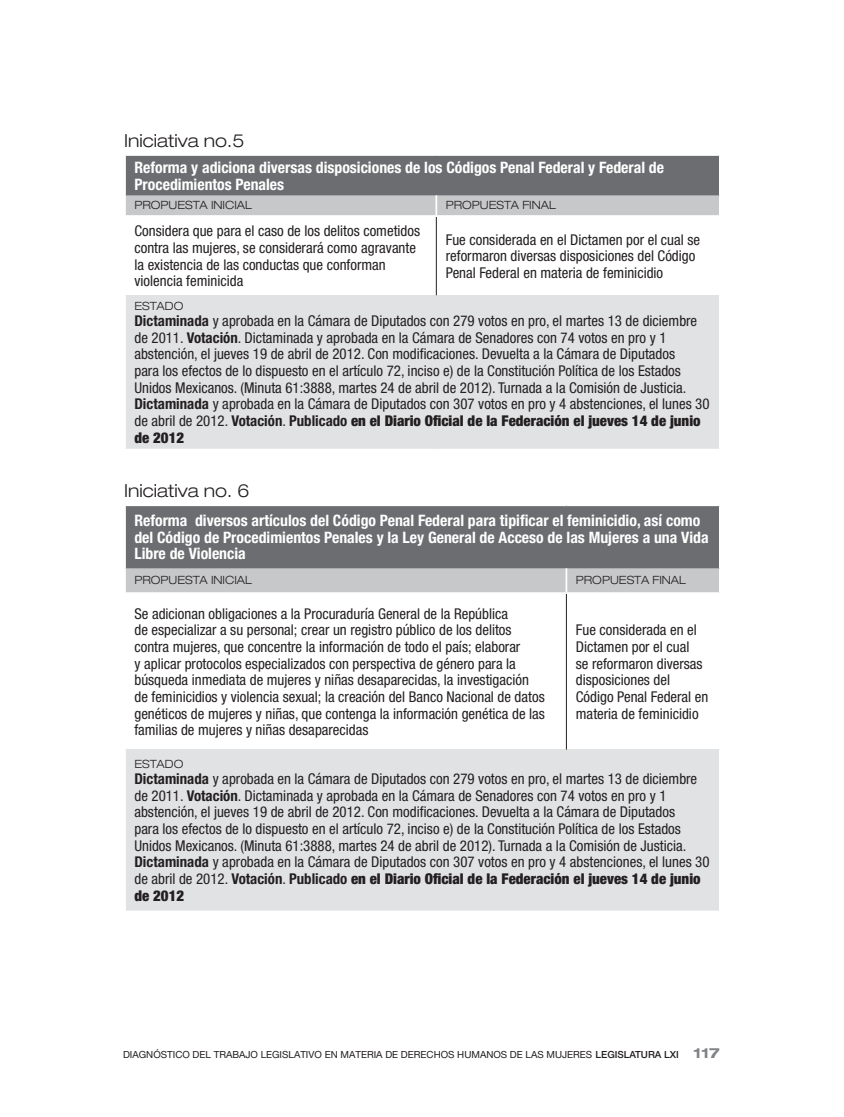
<style>
.page{position:relative;width:844px;height:1117px;background:#fff}
.page>*{position:absolute;margin:0;border:0;box-sizing:border-box;transform-origin:0 0}
.Tabla_Cabeza{font:300 expanded 18.03px "Helvetica Neue LT Pro";color:#231f20}
.Tabla_titulo{font:700 condensed 15.75px/16.6px "Helvetica Neue LT Std";color:#fff}
.Tabla_texto{font:condensed 14.88px/16.6px "Helvetica Neue LT Std";color:#231f20}
.Tabla_titulo_2{font:300 expanded 11.38px "Helvetica Neue LT Std";color:#231f20}
.t1{font:9.8px "Helvetica Neue LT Pro";color:#231f20}
.s1{font-weight:700}
.s2{font-weight:900}
.s3{font-weight:500}
.s4{font-weight:700;font-stretch:expanded;font-size:14px;color:#808285}
</style>
<div class="page">
<div style="left:125px;top:155px;width:594px;height:40px;background:#6c6d70"></div>
<div style="left:126px;top:195px;width:592px;height:20px;background:#c7c8ca"></div>
<div style="left:125px;top:295px;width:594px;height:154px;background:#e1e2e4"></div>
<hr style="left:436px;top:217px;width:1px;height:78px;background:#231f20">
<hr style="left:124px;top:156px;width:2px;height:39px;background:#fff">
<hr style="left:124px;top:154px;width:312px;height:2px;background:#fff">
<hr style="left:436px;top:154px;width:284px;height:2px;background:#fff">
<hr style="left:718px;top:156px;width:2px;height:39px;background:#fff">
<hr style="left:435px;top:195px;width:2px;height:20px;background:#fff">
<hr style="left:124px;top:295px;width:2px;height:153px;background:#fff">
<hr style="left:718px;top:295px;width:2px;height:153px;background:#fff">
<hr style="left:124px;top:448px;width:312px;height:2px;background:#fff">
<hr style="left:436px;top:448px;width:284px;height:2px;background:#fff">
<div style="left:125px;top:505px;width:594px;height:63px;background:#6c6d70"></div>
<div style="left:126px;top:568px;width:592px;height:24px;background:#c7c8ca"></div>
<div style="left:125px;top:749px;width:594px;height:162px;background:#e1e2e4"></div>
<hr style="left:566px;top:594px;width:1px;height:155px;background:#231f20">
<hr style="left:565px;top:568px;width:2px;height:24px;background:#fff">
<hr style="left:124px;top:506px;width:2px;height:62px;background:#fff">
<hr style="left:124px;top:504px;width:442px;height:2px;background:#fff">
<hr style="left:566px;top:504px;width:154px;height:2px;background:#fff">
<hr style="left:718px;top:506px;width:2px;height:62px;background:#fff">
<hr style="left:124px;top:749px;width:2px;height:161px;background:#fff">
<hr style="left:718px;top:749px;width:2px;height:161px;background:#fff">
<hr style="left:124px;top:910px;width:442px;height:2px;background:#fff">
<hr style="left:566px;top:910px;width:154px;height:2px;background:#fff">
<p class="Tabla_Cabeza" style="left:124px;top:130px;width:122px">Iniciativa no.5</p>
<p class="Tabla_titulo" style="left:134px;top:159px;width:531px">Reforma y adiciona diversas disposiciones de los Códigos Penal Federal y Federal de<br>Procedimientos Penales</p>
<p class="Tabla_titulo_2" style="left:134px;top:198px;width:119px">PROPUESTA INICIAL</p>
<p class="Tabla_titulo_2" style="left:445px;top:198px;width:111px">PROPUESTA FINAL</p>
<p class="Tabla_texto" style="left:134px;top:223px;width:287px">Considera que para el caso de los delitos cometidos contra las mujeres, se considerará como agravante la existencia de las conductas que conforman violencia feminicida</p>
<p class="Tabla_texto" style="left:445px;top:231px;width:256px">Fue considerada en el Dictamen por el cual se reformaron diversas disposiciones del Código<br>Penal Federal en materia de feminicidio</p>
<p class="Tabla_titulo_2" style="left:134px;top:298px;width:50px">ESTADO</p>
<p class="Tabla_texto" style="left:134px;top:312px;width:576px"><span class="s1">Dictaminada</span> y aprobada en la Cámara de Diputados con 279 votos en pro, el martes 13 de diciembre de 2011. <span class="s1">Votación</span>. Dictaminada y aprobada en la Cámara de Senadores con 74 votos en pro y 1 abstención, el jueves 19 de abril de 2012. Con modificaciones. Devuelta a la Cámara de Diputados<br>para los efectos de lo dispuesto en el artículo 72, inciso e) de la Constitución Política de los Estados Unidos Mexicanos. (Minuta 61:3888, martes 24 de abril de 2012). Turnada a la Comisión de Justicia.<br><span class="s1">Dictaminada</span> y aprobada en la Cámara de Diputados con 307 votos en pro y 4 abstenciones, el lunes 30 de abril de 2012. <span class="s1">Votación</span>. <span class="s1">Publicado</span> <span class="s2">en el Diario Oficial de la Federación el jueves 14 de junio de 2012</span></p>
<p class="Tabla_Cabeza" style="left:124px;top:480px;width:127px">Iniciativa no. 6</p>
<p class="Tabla_titulo" style="left:134px;top:512px;width:575px">Reforma diversos artículos del Código Penal Federal para tipificar el feminicidio, así como del Código de Procedimientos Penales y la Ley General de Acceso de las Mujeres a una Vida<br>Libre de Violencia</p>
<p class="Tabla_titulo_2" style="left:134px;top:573px;width:119px">PROPUESTA INICIAL</p>
<p class="Tabla_titulo_2" style="left:575px;top:573px;width:111px">PROPUESTA FINAL</p>
<p class="Tabla_texto" style="left:134px;top:605px;width:412px">Se adicionan obligaciones a la Procuraduría General de la República<br>de especializar a su personal; crear un registro público de los delitos contra mujeres, que concentre la información de todo el país; elaborar<br>y aplicar protocolos especializados con perspectiva de género para la búsqueda inmediata de mujeres y niñas desaparecidas, la investigación de feminicidios y violencia sexual; la creación del Banco Nacional de datos genéticos de mujeres y niñas, que contenga la información genética de las familias de mujeres y niñas desaparecidas</p>
<p class="Tabla_texto" style="left:575px;top:621px;width:134px">Fue considerada en el<br>Dictamen por el cual<br>se reformaron diversas disposiciones del<br>Código Penal Federal en materia de feminicidio</p>
<p class="Tabla_titulo_2" style="left:134px;top:756px;width:50px">ESTADO</p>
<p class="Tabla_texto" style="left:134px;top:770px;width:576px"><span class="s1">Dictaminada</span> y aprobada en la Cámara de Diputados con 279 votos en pro, el martes 13 de diciembre de 2011. <span class="s1">Votación</span>. Dictaminada y aprobada en la Cámara de Senadores con 74 votos en pro y 1 abstención, el jueves 19 de abril de 2012. Con modificaciones. Devuelta a la Cámara de Diputados<br>para los efectos de lo dispuesto en el artículo 72, inciso e) de la Constitución Política de los Estados Unidos Mexicanos. (Minuta 61:3888, martes 24 de abril de 2012). Turnada a la Comisión de Justicia.<br><span class="s1">Dictaminada</span> y aprobada en la Cámara de Diputados con 307 votos en pro y 4 abstenciones, el lunes 30 de abril de 2012. <span class="s1">Votación</span>. <span class="s1">Publicado</span> <span class="s2">en el Diario Oficial de la Federación el jueves 14 de junio de 2012</span></p>
<p class="t1" style="left:123px;top:1048px;width:598px">DIAGNÓSTICO DEL TRABAJO LEGISLATIVO EN MATERIA DE DERECHOS HUMANOS DE LAS MUJERES <span class="s3">LEGISLATURA LXI</span> <span class="s4">117</span></p>
</div>
